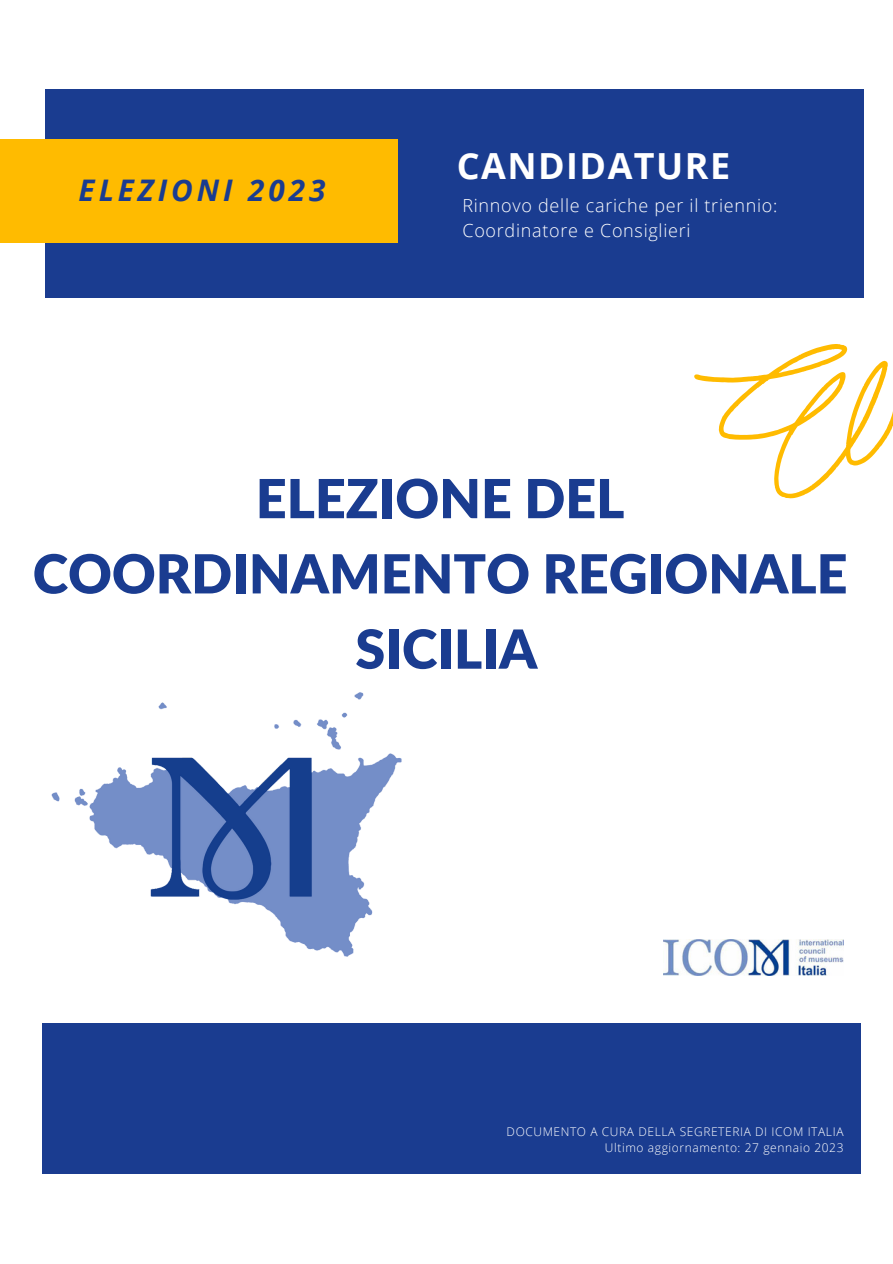
<style>
.page{position:relative;width:893px;height:1264px;background:#fff}
.page>*{position:absolute;margin:0;border:0;box-sizing:border-box;transform-origin:0 0}
.t1{font:900 53.85px/75.2px "Lato";color:#1a3c90;text-align:center}
.t2{font:700 36px "Open Sans";letter-spacing:.04em;color:#fff}
.t3{font:italic 700 29.7px "Open Sans";letter-spacing:.13em;color:#1a3c90}
.t4{font:300 18px/24.8px "Open Sans";letter-spacing:.04em;color:#fff}
.t5{font:300 12px/15.8px "Open Sans";letter-spacing:.05em;color:#fff;text-align:right}
</style>
<div class="page">
<div style="left:45px;top:89px;width:817px;height:209px;background:#1a3c90"></div>
<div style="left:0;top:140px;width:398px;height:102px;background:#fb0"></div>
<div style="left:42px;top:1023px;width:818px;height:150px;background:#1a3c90"></div>
<img style="left:663px;top:939px;width:180px;height:36px">
<svg style="left:694px;top:344px;width:198px;height:155px"></svg>
<img style="left:51px;top:692px;width:351px;height:265px">
<h3 class="t3" style="left:79px;top:169px;width:248px">ELEZIONI 2023</h3>
<h2 class="t2" style="left:457px;top:141px;width:275px">CANDIDATURE</h2>
<h3 class="t4" style="left:462px;top:192px;width:316px">Rinnovo delle cariche per il triennio:<br>Coordinatore e Consiglieri</h3>
<h1 class="t1" style="left:33px;top:460px;width:816px">ELEZIONE DEL<br>COORDINAMENTO REGIONALE<br>SICILIA</h1>
<p class="t5" style="left:506px;top:1123px;width:338px">DOCUMENTO A CURA DELLA SEGRETERIA DI ICOM ITALIA<br>Ultimo aggiornamento: 27 gennaio 2023</p>
</div>
